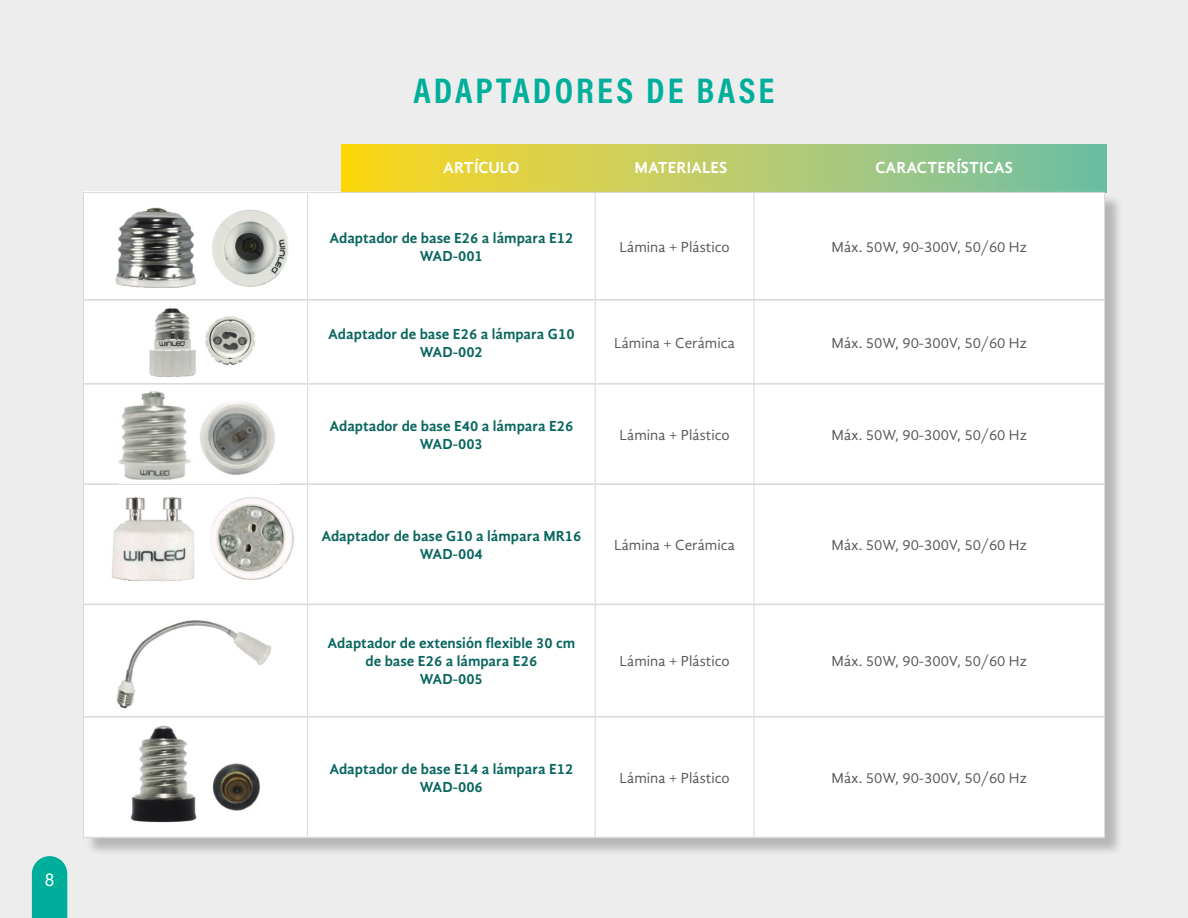
<style>
.page{position:relative;width:1188px;height:918px;background:#ededed}
.page>*{position:absolute;margin:0;border:0;box-sizing:border-box;transform-origin:0 0}
.t1{font:36px "Acumin Variable Concept";letter-spacing:.085em;color:#00af9b}
.t2{font:18px "Acumin Variable Concept";color:#fff}
.t3{font:700 16.5px "Gandhi Sans";color:#fff}
.t4{font:700 15px/18px "Gandhi Sans";color:#09665f;text-align:center}
.t5{font:15px "Gandhi Sans";color:#575756}
.t6{font:15px "Gandhi Sans";color:#585856}
</style>
<div class="page">
<div style="left:85px;top:193px;width:1039px;height:663px;background:#000;opacity:.23"></div>
<div style="left:83px;top:191px;width:1022px;height:647px;background:#fff"></div>
<svg style="left:342px;top:144px;width:765px;height:48px;background:#bacb65"></svg>
<hr style="left:83px;top:192px;width:225px;height:1px;background:#d8d8d8">
<hr style="left:83px;top:193px;width:1px;height:107px;background:#d8d8d8">
<hr style="left:308px;top:192px;width:287px;height:1px;background:#d8d8d8">
<hr style="left:307px;top:193px;width:1px;height:106px;background:#d8d8d8">
<hr style="left:595px;top:192px;width:159px;height:1px;background:#d8d8d8">
<hr style="left:595px;top:193px;width:1px;height:106px;background:#d8d8d8">
<hr style="left:595px;top:299px;width:159px;height:2px;background:#d8d8d8">
<hr style="left:595px;top:383px;width:159px;height:2px;background:#d8d8d8">
<hr style="left:754px;top:192px;width:351px;height:1px;background:#d8d8d8">
<hr style="left:754px;top:193px;width:1px;height:106px;background:#d8d8d8">
<hr style="left:1104px;top:193px;width:1px;height:107px;background:#d8d8d8">
<hr style="left:84px;top:299px;width:224px;height:2px;background:#d8d8d8">
<hr style="left:308px;top:299px;width:287px;height:2px;background:#d8d8d8">
<hr style="left:84px;top:383px;width:224px;height:2px;background:#d8d8d8">
<hr style="left:308px;top:383px;width:287px;height:2px;background:#d8d8d8">
<hr style="left:83px;top:300px;width:1px;height:84px;background:#d8d8d8">
<hr style="left:307px;top:301px;width:1px;height:82px;background:#d8d8d8">
<hr style="left:595px;top:301px;width:1px;height:82px;background:#d8d8d8">
<hr style="left:83px;top:384px;width:1px;height:100px;background:#d8d8d8">
<hr style="left:307px;top:385px;width:1px;height:98px;background:#d8d8d8">
<hr style="left:595px;top:385px;width:1px;height:98px;background:#d8d8d8">
<hr style="left:83px;top:484px;width:1px;height:120px;background:#d8d8d8">
<hr style="left:307px;top:485px;width:1px;height:119px;background:#d8d8d8">
<hr style="left:595px;top:485px;width:1px;height:119px;background:#d8d8d8">
<hr style="left:83px;top:604px;width:1px;height:113px;background:#d8d8d8">
<hr style="left:307px;top:605px;width:1px;height:111px;background:#d8d8d8">
<hr style="left:595px;top:605px;width:1px;height:111px;background:#d8d8d8">
<hr style="left:83px;top:717px;width:1px;height:120px;background:#d8d8d8">
<hr style="left:307px;top:718px;width:1px;height:119px;background:#d8d8d8">
<hr style="left:595px;top:718px;width:1px;height:119px;background:#d8d8d8">
<hr style="left:754px;top:299px;width:350px;height:2px;background:#d8d8d8">
<hr style="left:754px;top:301px;width:1px;height:82px;background:#d8d8d8">
<hr style="left:1104px;top:300px;width:1px;height:84px;background:#d8d8d8">
<hr style="left:754px;top:383px;width:350px;height:2px;background:#d8d8d8">
<hr style="left:754px;top:385px;width:1px;height:98px;background:#d8d8d8">
<hr style="left:1104px;top:384px;width:1px;height:100px;background:#d8d8d8">
<hr style="left:754px;top:485px;width:1px;height:119px;background:#d8d8d8">
<hr style="left:1104px;top:484px;width:1px;height:120px;background:#d8d8d8">
<hr style="left:754px;top:605px;width:1px;height:111px;background:#d8d8d8">
<hr style="left:1104px;top:604px;width:1px;height:113px;background:#d8d8d8">
<hr style="left:754px;top:718px;width:1px;height:119px;background:#d8d8d8">
<hr style="left:1104px;top:717px;width:1px;height:120px;background:#d8d8d8">
<hr style="left:84px;top:483px;width:224px;height:2px;background:#d8d8d8">
<hr style="left:308px;top:483px;width:287px;height:2px;background:#d8d8d8">
<hr style="left:84px;top:604px;width:224px;height:1px;background:#d8d8d8">
<hr style="left:308px;top:604px;width:287px;height:1px;background:#d8d8d8">
<hr style="left:84px;top:716px;width:224px;height:2px;background:#d8d8d8">
<hr style="left:308px;top:716px;width:287px;height:2px;background:#d8d8d8">
<hr style="left:83px;top:837px;width:225px;height:1px;background:#d8d8d8">
<hr style="left:308px;top:837px;width:287px;height:1px;background:#d8d8d8">
<hr style="left:595px;top:483px;width:159px;height:2px;background:#d8d8d8">
<hr style="left:595px;top:604px;width:159px;height:1px;background:#d8d8d8">
<hr style="left:595px;top:716px;width:159px;height:2px;background:#d8d8d8">
<hr style="left:595px;top:837px;width:159px;height:1px;background:#d8d8d8">
<hr style="left:754px;top:483px;width:350px;height:2px;background:#d8d8d8">
<hr style="left:754px;top:604px;width:350px;height:1px;background:#d8d8d8">
<hr style="left:754px;top:716px;width:350px;height:2px;background:#d8d8d8">
<hr style="left:754px;top:837px;width:351px;height:1px;background:#d8d8d8">
<img style="left:115px;top:207px;width:174px;height:81px">
<img style="left:149px;top:308px;width:107px;height:69px">
<img style="left:119px;top:391px;width:156px;height:89px">
<img style="left:112px;top:496px;width:182px;height:85px">
<img style="left:116px;top:620px;width:155px;height:89px">
<img style="left:130px;top:725px;width:130px;height:98px">
<svg style="left:32px;top:856px;width:35px;height:62px;background:#0eb2a0"></svg>
<p class="t2" style="left:45px;top:867px;width:11px">8</p>
<h1 class="t1" style="left:414px;top:66px;width:362px">ADAPTADORES DE BASE</h1>
<p class="t3" style="left:443px;top:158px;width:78px">ARTÍCULO</p>
<p class="t3" style="left:635px;top:158px;width:94px">MATERIALES</p>
<p class="t3" style="left:876px;top:158px;width:139px">CARACTERÍSTICAS</p>
<p class="t4" style="left:329px;top:229px;width:246px">Adaptador de base E26 a lámpara E12<br>WAD-001</p>
<p class="t5" style="left:620px;top:238px;width:112px">Lámina + Plástico</p>
<p class="t5" style="left:832px;top:238px;width:197px">Máx. 50W, 90-300V, 50/60 Hz</p>
<p class="t4" style="left:328px;top:324px;width:248px">Adaptador de base E26 a lámpara G10<br>WAD-002</p>
<p class="t6" style="left:614px;top:334px;width:123px">Lámina + Cerámica</p>
<p class="t5" style="left:832px;top:334px;width:197px">Máx. 50W, 90-300V, 50/60 Hz</p>
<p class="t4" style="left:329px;top:417px;width:246px">Adaptador de base E40 a lámpara E26<br>WAD-003</p>
<p class="t5" style="left:620px;top:426px;width:112px">Lámina + Plástico</p>
<p class="t5" style="left:832px;top:426px;width:197px">Máx. 50W, 90-300V, 50/60 Hz</p>
<p class="t4" style="left:321px;top:527px;width:262px">Adaptador de base G10 a lámpara MR16<br>WAD-004</p>
<p class="t5" style="left:614px;top:536px;width:123px">Lámina + Cerámica</p>
<p class="t5" style="left:832px;top:536px;width:197px">Máx. 50W, 90-300V, 50/60 Hz</p>
<p class="t4" style="left:327px;top:634px;width:249px">Adaptador de extensión flexible 30 cm de base E26 a lámpara E26<br>WAD-005</p>
<p class="t5" style="left:619px;top:653px;width:112px">Lámina + Plástico</p>
<p class="t5" style="left:832px;top:653px;width:197px">Máx. 50W, 90-300V, 50/60 Hz</p>
<p class="t4" style="left:329px;top:760px;width:246px">Adaptador de base E14 a lámpara E12<br>WAD-006</p>
<p class="t5" style="left:619px;top:769px;width:112px">Lámina + Plástico</p>
<p class="t5" style="left:832px;top:769px;width:197px">Máx. 50W, 90-300V, 50/60 Hz</p>
</div>
